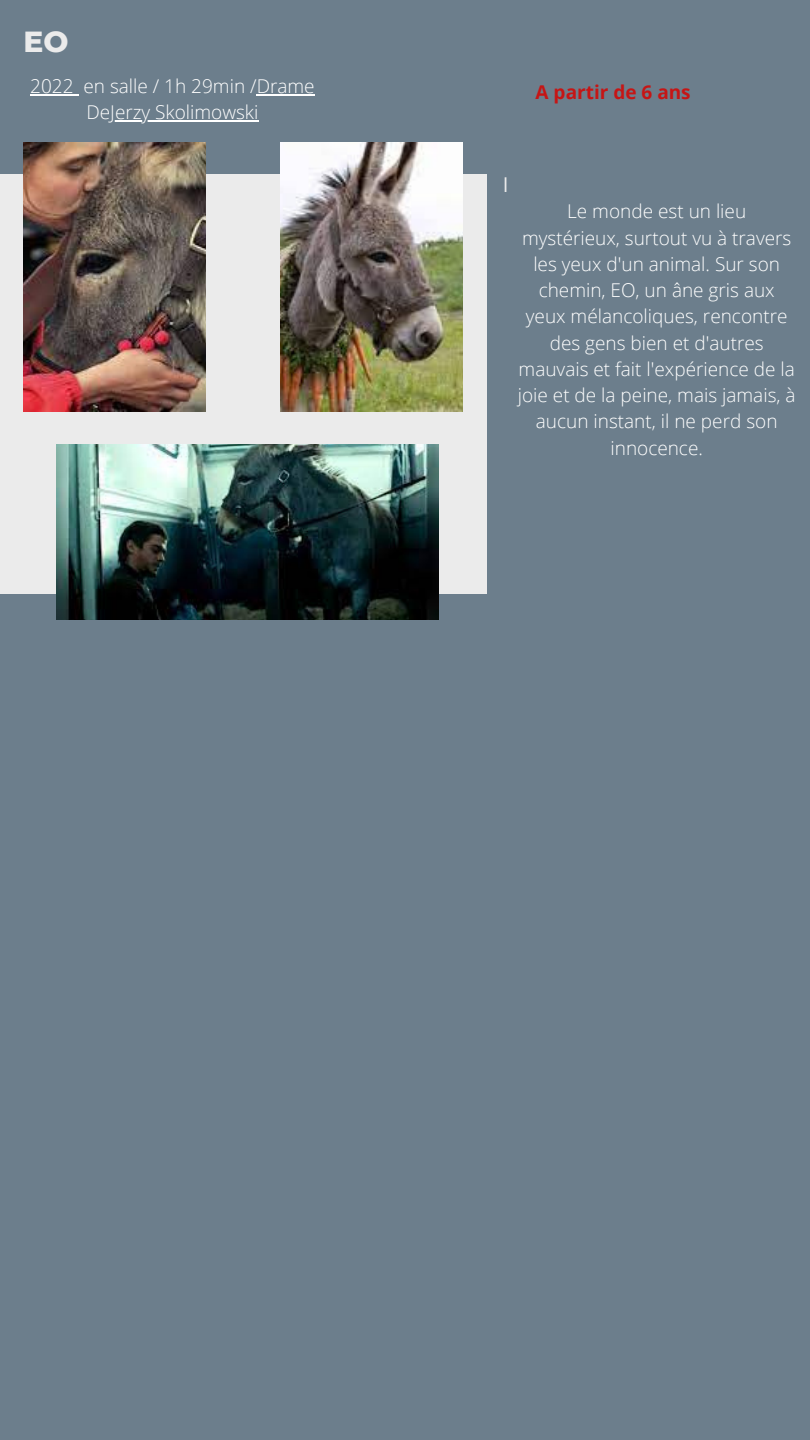
<style>
.page{position:relative;width:810px;height:1440px;background:#6c7e8c}
.page>*{position:absolute;margin:0;border:0;box-sizing:border-box;transform-origin:0 0}
.t1{font:800 29.7px "Montserrat";color:#ebebeb}
.t2{font:20px "DM Sans";color:#ebebeb}
.t3{font:300 19px/26.2px "Open Sans";color:#fff;text-align:center}
.t4{font:700 19px "Open Sans";color:#c61515}
</style>
<div class="page">
<div style="left:0;top:175px;width:487px;height:419px;background:#ebebeb"></div>
<img style="left:24px;top:142px;width:182px;height:269px">
<img style="left:281px;top:142px;width:182px;height:269px">
<img style="left:57px;top:445px;width:381px;height:175px">
<hr style="left:30px;top:94px;width:44px;height:2px;background:#fff">
<hr style="left:257px;top:94px;width:58px;height:2px;background:#fff">
<hr style="left:110px;top:120px;width:148px;height:2px;background:#fff">
<p class="t1" style="left:24px;top:23px;width:47px">EO</p>
<p class="t3" style="left:30px;top:72px;width:286px">2022 en salle / 1h 29min /Drame</p>
<p class="t3" style="left:86px;top:98px;width:174px">DeJerzy Skolimowski</p>
<p class="t4" style="left:536px;top:78px;width:157px">A partir de 6 ans</p>
<p class="t2" style="left:503px;top:172px;width:6px">l</p>
<p class="t3" style="left:518px;top:198px;width:279px">Le monde est un lieu mystérieux, surtout vu à travers les yeux d'un animal. Sur son chemin, EO, un âne gris aux yeux mélancoliques, rencontre des gens bien et d'autres mauvais et fait l'expérience de la joie et de la peine, mais jamais, à aucun instant, il ne perd son innocence.</p>
</div>
